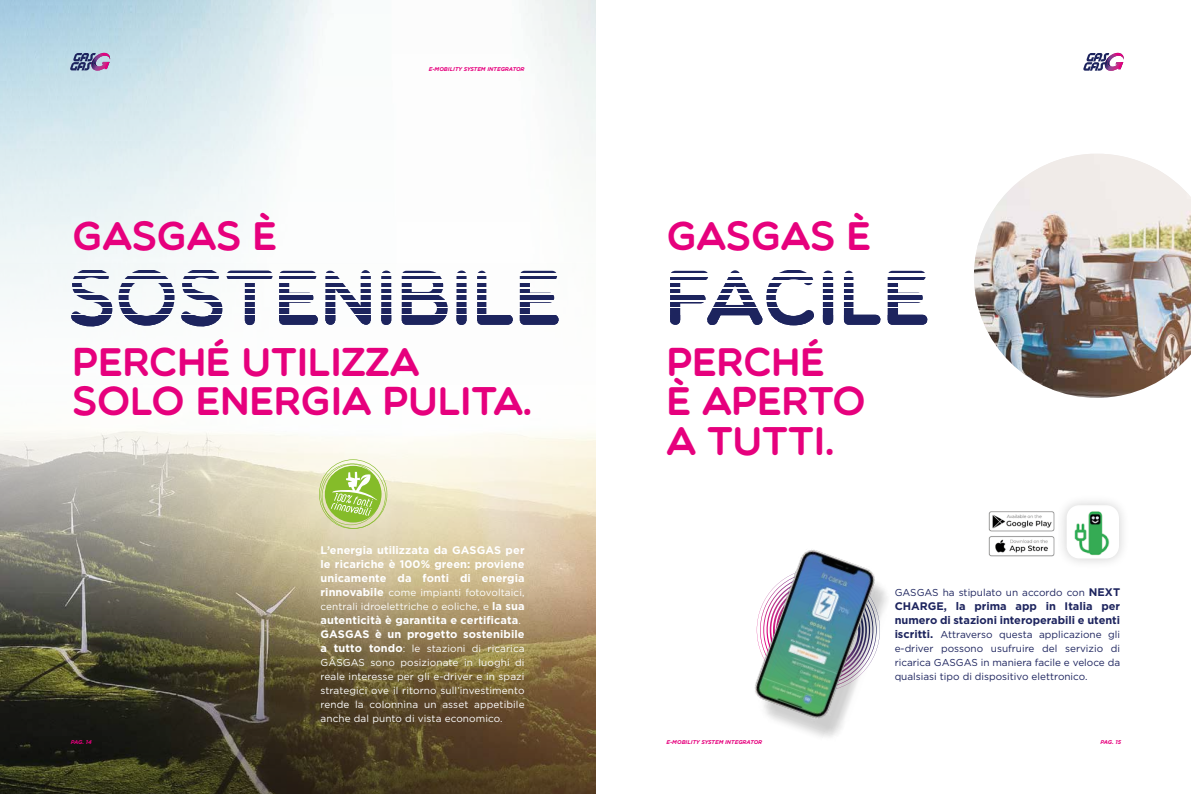
<style>
.page{position:relative;width:1191px;height:794px;background:#fff}
.page>*{position:absolute;margin:0;border:0;box-sizing:border-box;transform-origin:0 0}
.t1{font:40.2px/39.3px "Multicolore";letter-spacing:-.01em;color:#e6007d}
.t2{font:700 11px/14px "Gotham";letter-spacing:.01em;color:#fff;text-align:justify}
.t3{font:700 11px/14px "Gotham";color:#1d245e}
.t4{font:10px/14px "Gotham";letter-spacing:.01em;color:#fff}
.t5{font:10px/14px "Gotham";color:#1d245e;text-align:justify}
.t6{font:italic 700 5.5px "Gotham";color:#e6007d}
.s1{font-weight:700;font-size:11px}
.s2{font-weight:400;font-size:10px}
</style>
<div class="page">
<img style="left:0;top:263px;width:595px;height:194px">
<div style="left:70px;top:316px;width:490px;height:14px;background:#fdfdfd"></div>
<svg style="left:73px;top:321px;width:486px;height:6px"></svg>
<svg style="left:70px;top:315px;width:490px;height:6px;fill:#1d245e"></svg>
<svg style="left:70px;top:309px;width:490px;height:5px"></svg>
<svg style="left:70px;top:302px;width:490px;height:5px"></svg>
<svg style="left:70px;top:296px;width:490px;height:4px"></svg>
<svg style="left:70px;top:289px;width:490px;height:4px;fill:#f6faf9"></svg>
<hr style="left:70px;top:283px;width:490px;height:3px;background:#1d245e">
<hr style="left:70px;top:276px;width:490px;height:3px;background:#1d245e">
<hr style="left:70px;top:270px;width:490px;height:2px;background:#1d245e">
<svg style="left:70px;top:53px;width:40px;height:18px"></svg>
<svg style="left:1083px;top:53px;width:41px;height:18px"></svg>
<svg style="left:670px;top:320px;width:258px;height:1px"></svg>
<svg style="left:670px;top:321px;width:258px;height:5px"></svg>
<svg style="left:670px;top:315px;width:258px;height:5px"></svg>
<svg style="left:670px;top:308px;width:228px;height:5px"></svg>
<svg style="left:670px;top:302px;width:251px;height:5px"></svg>
<svg style="left:670px;top:296px;width:253px;height:4px"></svg>
<svg style="left:670px;top:289px;width:250px;height:4px"></svg>
<hr style="left:670px;top:283px;width:259px;height:3px;background:#1d245e">
<hr style="left:670px;top:277px;width:259px;height:2px;background:#1d245e">
<hr style="left:670px;top:270px;width:259px;height:3px;background:#1d245e">
<div style="left:1055px;top:494px;width:75px;height:76px;background:#000;opacity:.19"></div>
<img style="left:1066px;top:505px;width:53px;height:53px">
<img style="left:988px;top:505px;width:69px;height:53px">
<img style="left:754px;top:550px;width:133px;height:187px">
<img style="left:974px;top:154px;width:217px;height:244px">
<img style="left:0;top:457px;width:595px;height:337px">
<h1 class="t1" style="left:72px;top:215px;width:206px">GASGAS È</h1>
<p class="t6" style="left:429px;top:65px;width:97px">E-MOBILITY SYSTEM INTEGRATOR</p>
<h1 class="t1" style="left:72px;top:341px;width:461px">PERCHÉ UTILIZZA<br>SOLO ENERGIA PULITA.</h1>
<p class="t2" style="left:320px;top:543px;width:206px">L’energia utilizzata da GASGAS per le ricariche è 100% green: proviene unicamente da fonti di energia</p>
<p class="t4" style="left:320px;top:585px;width:205px"><span class="s1">rinnovabile</span> come impianti fotovoltaici, centrali idroelettriche o eoliche, e <span class="s1">la sua</span></p>
<p class="t2" style="left:320px;top:613px;width:206px">autenticità è garantita e certificata<span class="s2">.<br></span>GASGAS è un progetto sostenibile</p>
<p class="t4" style="left:320px;top:641px;width:206px;text-align:justify"><span class="s1">a tutto tondo</span>: le stazioni di ricarica GASGAS sono posizionate in luoghi di reale interesse per gli e-driver e in spazi strategici ove il ritorno sull’investimento rende la colonnina un asset appetibile anche dal punto di vista economico.</p>
<h1 class="t1" style="left:666px;top:215px;width:206px">GASGAS È</h1>
<h1 class="t1" style="left:666px;top:341px;width:201px">PERCHÉ<br>È APERTO<br>A TUTTI.</h1>
<p class="t5" style="left:894px;top:585px;width:227px">GASGAS ha stipulato un accordo con <span class="s1">NEXT</span></p>
<p class="t3" style="left:894px;top:599px;width:227px">CHARGE, la prima app in Italia per numero di stazioni interoperabili e utenti</p>
<p class="t5" style="left:894px;top:627px;width:227px"><span class="s1">iscritti.</span> Attraverso questa applicazione gli e-driver possono usufruire del servizio di ricarica GASGAS in maniera facile e veloce da qualsiasi tipo di dispositivo elettronico.</p>
<p class="t6" style="left:71px;top:738px;width:23px">PAG. 14</p>
<p class="t6" style="left:1100px;top:738px;width:22px">PAG. 15</p>
<p class="t6" style="left:666px;top:738px;width:97px">E-MOBILITY SYSTEM INTEGRATOR</p>
</div>
